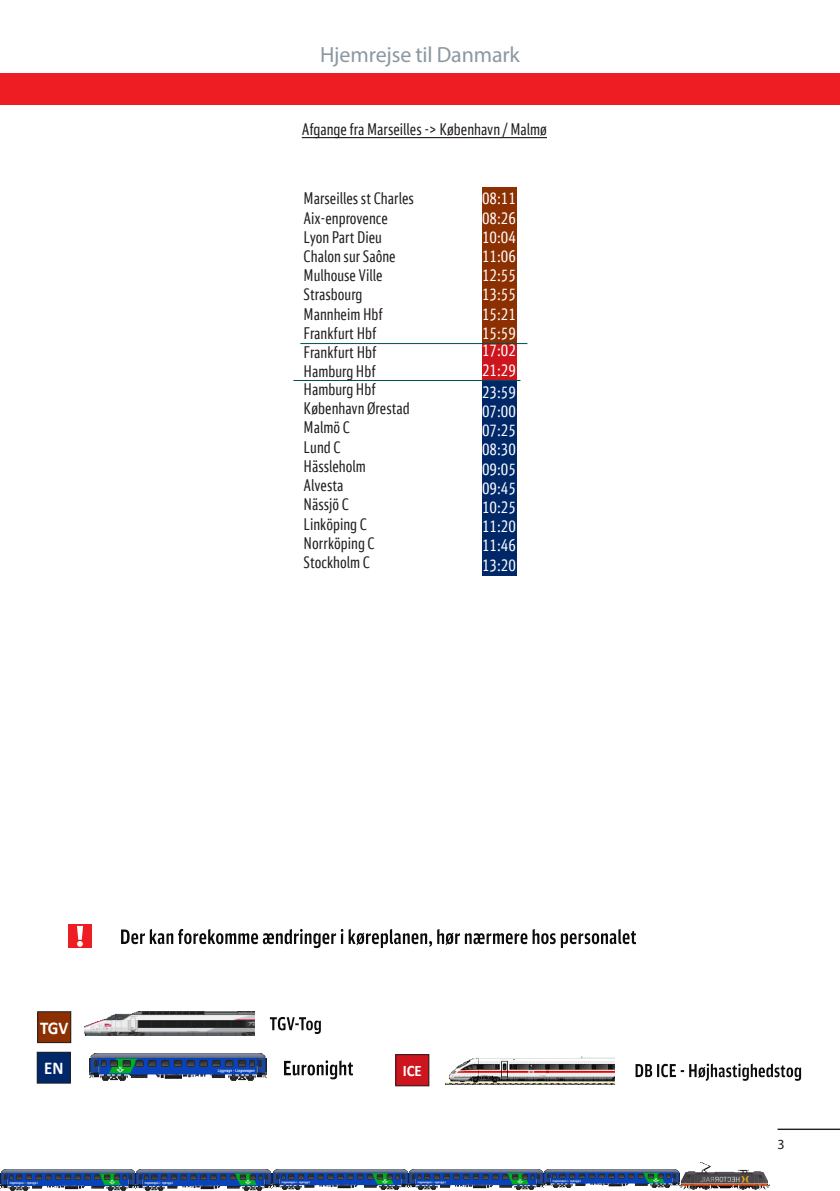
<style>
.page{position:relative;width:840px;height:1191px;background:#fff}
.page>*{position:absolute;margin:0;border:0;box-sizing:border-box;transform-origin:0 0}
.A5__column{font:22px "Myriad Pro";letter-spacing:-.005em;color:#8b98a0}
.t1{font:700 18px "Calibri";color:#fff;scale:.93 1}
.t2{font:16px "DB Sans Display";color:#231f20;scale:.93 1}
.t3{font:16px "DB Sans Display";color:#fff;scale:.93 1}
.t4{font:700 16px "Calibri";color:#fff;scale:.93 1}
.t5{font:14px "Myriad Pro";color:#231f20}
</style>
<div class="page">
<img style="left:679px;top:1162px;width:89px;height:27px">
<img style="left:543px;top:1169px;width:136px;height:18px">
<img style="left:0;top:1169px;width:543px;height:21px">
<div style="left:0;top:74px;width:839px;height:31px;background:#ee1d23"></div>
<img style="left:445px;top:1056px;width:169px;height:28px">
<div style="left:275px;top:1053px;width:104px;height:31px;background:#231f20;opacity:.75"></div>
<div style="left:628px;top:1055px;width:190px;height:31px;background:#231f20;opacity:.75"></div>
<div style="left:395px;top:1054px;width:33px;height:31px;background:#cd151d"></div>
<div style="left:395px;top:1054px;width:34px;height:32px;border:1px solid #231f20"></div>
<div style="left:37px;top:1052px;width:33px;height:31px;background:#002868"></div>
<div style="left:37px;top:1051px;width:34px;height:32px;border:1px solid #231f20"></div>
<div style="left:68px;top:924px;width:24px;height:24px;background:#ee1d23"></div>
<svg style="left:77px;top:926px;width:6px;height:20px"></svg>
<div style="left:113px;top:923px;width:659px;height:28px;background:#231f20;opacity:.75"></div>
<img style="left:90px;top:1053px;width:177px;height:27px">
<hr style="left:301px;top:137px;width:245px;height:1px;background:#231f20">
<img style="left:85px;top:1011px;width:169px;height:24px">
<div style="left:263px;top:1007px;width:86px;height:34px;background:#231f20;opacity:.75"></div>
<div style="left:38px;top:1011px;width:33px;height:31px;background:#8c2f01"></div>
<div style="left:37px;top:1011px;width:34px;height:32px;border:1px solid #231f20"></div>
<div style="left:481px;top:187px;width:35px;height:156px;background:#8c2f01"></div>
<div style="left:481px;top:344px;width:35px;height:36px;background:#cd151d"></div>
<hr style="left:293px;top:380px;width:227px;height:1px;background:#004e52">
<hr style="left:300px;top:343px;width:227px;height:1px;background:#004e52">
<div style="left:481px;top:381px;width:35px;height:194px;background:#002868"></div>
<hr style="left:777px;top:1128px;width:62px;height:2px;background:#231f20">
<p class="A5__column" style="left:320px;top:41px;width:201px">Hjemrejse til Danmark</p>
<p class="t2" style="left:301px;top:120px;width:265px">Afgange fra Marseilles -&gt; København / Malmø</p>
<p class="t2" style="left:303px;top:190px;width:120px">Marseilles st Charles</p>
<p class="t2" style="left:303px;top:209px;width:92px">Aix-enprovence</p>
<p class="t2" style="left:303px;top:228px;width:86px">Lyon Part Dieu</p>
<p class="t2" style="left:303px;top:247px;width:100px">Chalon sur Saône</p>
<p class="t2" style="left:303px;top:266px;width:86px">Mulhouse Ville</p>
<p class="t2" style="left:303px;top:286px;width:65px">Strasbourg</p>
<p class="t2" style="left:303px;top:305px;width:87px">Mannheim Hbf</p>
<p class="t2" style="left:303px;top:324px;width:80px">Frankfurt Hbf</p>
<p class="t2" style="left:303px;top:343px;width:80px">Frankfurt Hbf</p>
<p class="t2" style="left:303px;top:363px;width:79px">Hamburg Hbf</p>
<p class="t2" style="left:303px;top:380px;width:79px">Hamburg Hbf</p>
<p class="t2" style="left:303px;top:399px;width:116px">København Ørestad</p>
<p class="t2" style="left:303px;top:419px;width:51px">Malmö C</p>
<p class="t2" style="left:303px;top:438px;width:41px">Lund C</p>
<p class="t2" style="left:303px;top:457px;width:68px">Hässleholm</p>
<p class="t2" style="left:303px;top:476px;width:44px">Alvesta</p>
<p class="t2" style="left:303px;top:495px;width:51px">Nässjö C</p>
<p class="t2" style="left:303px;top:515px;width:70px">Linköping C</p>
<p class="t2" style="left:303px;top:534px;width:78px">Norrköping C</p>
<p class="t2" style="left:303px;top:553px;width:73px">Stockholm C</p>
<p class="t3" style="left:482px;top:190px;width:38px">08:11</p>
<p class="t3" style="left:482px;top:209px;width:38px">08:26</p>
<p class="t3" style="left:482px;top:228px;width:38px">10:04</p>
<p class="t3" style="left:482px;top:247px;width:38px">11:06</p>
<p class="t3" style="left:482px;top:266px;width:38px">12:55</p>
<p class="t3" style="left:482px;top:286px;width:38px">13:55</p>
<p class="t3" style="left:482px;top:305px;width:38px">15:21</p>
<p class="t3" style="left:482px;top:324px;width:38px">15:59</p>
<p class="t3" style="left:482px;top:342px;width:38px">17:02</p>
<p class="t3" style="left:482px;top:361px;width:38px">21:29</p>
<p class="t3" style="left:482px;top:383px;width:38px">23:59</p>
<p class="t3" style="left:482px;top:402px;width:38px">07:00</p>
<p class="t3" style="left:482px;top:421px;width:38px">07:25</p>
<p class="t3" style="left:482px;top:441px;width:38px">08:30</p>
<p class="t3" style="left:482px;top:460px;width:38px">09:05</p>
<p class="t3" style="left:482px;top:479px;width:38px">09:45</p>
<p class="t3" style="left:482px;top:498px;width:38px">10:25</p>
<p class="t3" style="left:482px;top:517px;width:38px">11:20</p>
<p class="t3" style="left:482px;top:537px;width:38px">11:46</p>
<p class="t3" style="left:482px;top:556px;width:38px">13:20</p>
<p class="t1" style="left:40px;top:1015px;width:32px">TGV</p>
<p class="t1" style="left:44px;top:1055px;width:22px">EN</p>
<p class="t4" style="left:402px;top:1059px;width:22px">ICE</p>
<p class="t5" style="left:777px;top:1135px;width:9px">3</p>
</div>
